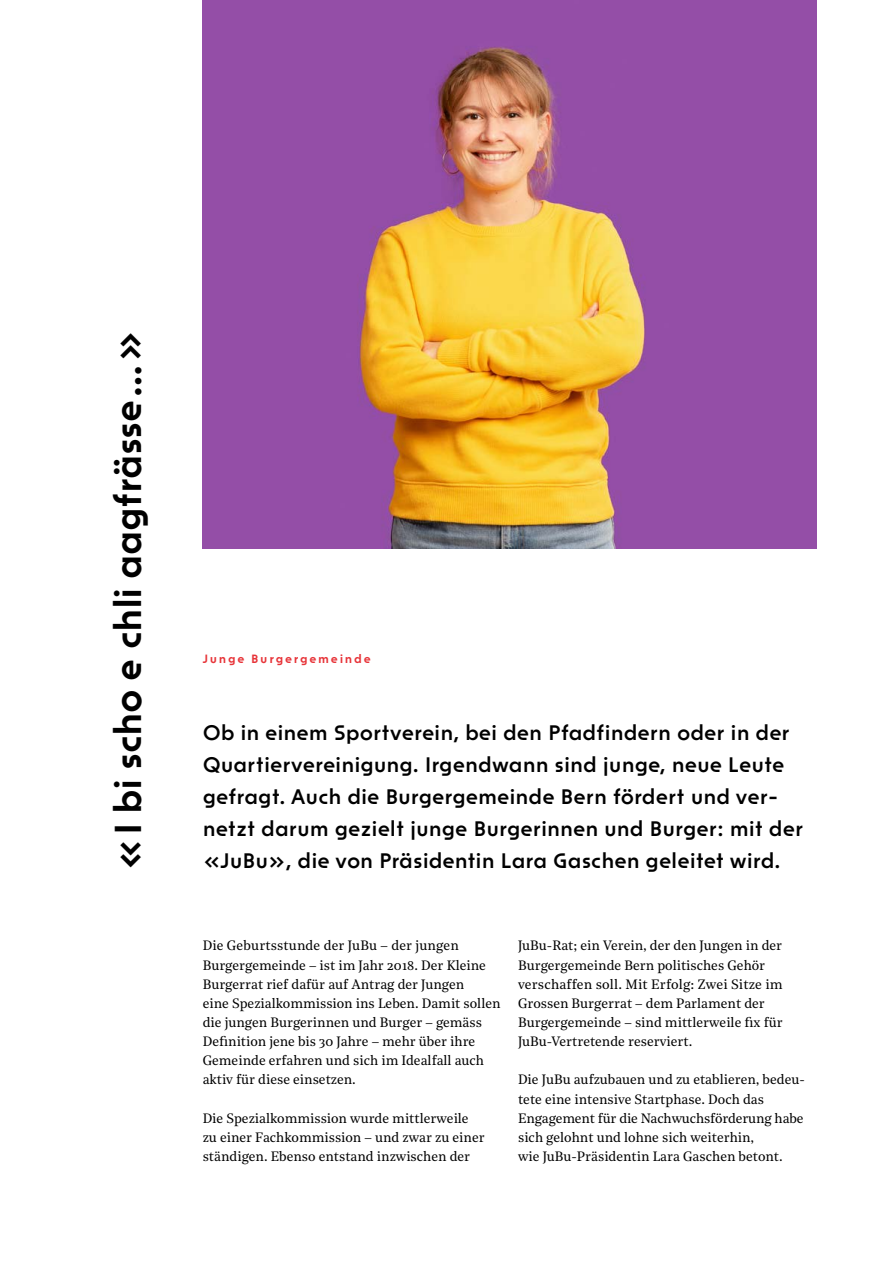
<style>
.page{position:relative;width:893px;height:1263px;background:#fff}
.page>*{position:absolute;margin:0;border:0;box-sizing:border-box;transform-origin:0 0}
.t1{font:700 37.5px "Funkis C.2";letter-spacing:-.02em;color:#000}
.t2{font:600 21px/32px "Funkis C.2";letter-spacing:-.005em;color:#000}
.t3{font:13.5px/19.2px "Noe Text";color:#000}
.t4{font:700 12px "Funkis C.2";letter-spacing:.14em;color:#e73439}
</style>
<div class="page">
<img style="left:203px;top:0;width:613px;height:549px">
<h1 class="t1" style="left:106px;top:871px;width:543px;rotate:-90deg">«I bi scho e chli aagfrässe…»</h1>
<p class="t4" style="left:203px;top:652px;width:170px">Junge Burgergemeinde</p>
<p class="t2" style="left:203px;top:717px;width:602px">Ob in einem Sportverein, bei den Pfadfindern oder in der Quartiervereinigung. Irgendwann sind junge, neue Leute gefragt. Auch die Burgergemeinde Bern fördert und ver&shy;netzt darum gezielt junge Burgerinnen und Burger: mit der «JuBu», die von Präsidentin Lara Gaschen geleitet wird.</p>
<p class="t3" style="left:203px;top:935px;width:299px">Die Geburtsstunde der JuBu – der jungen Burgergemeinde – ist im Jahr 2018. Der Kleine Burgerrat rief dafür auf Antrag der Jungen<br>eine Spezialkommission ins Leben. Damit sollen die jungen Burgerinnen und Burger – gemäss Definition jene bis 30 Jahre – mehr über ihre Gemeinde erfahren und sich im Idealfall auch aktiv für diese einsetzen.</p>
<p class="t3" style="left:203px;top:1107px;width:283px">Die Spezialkommission wurde mittlerweile zu einer Fachkommission – und zwar zu einer ständigen. Ebenso entstand inzwischen der</p>
<p class="t3" style="left:518px;top:935px;width:266px">JuBu-Rat; ein Verein, der den Jungen in der Burgergemeinde Bern politisches Gehör verschaffen soll. Mit Erfolg: Zwei Sitze im Grossen Burgerrat – dem Parlament der Burgergemeinde – sind mittlerweile fix für JuBu-Vertretende reserviert.</p>
<p class="t3" style="left:518px;top:1069px;width:288px">Die JuBu aufzubauen und zu etablieren, bedeu&shy;tete eine intensive Startphase. Doch das Engagement für die Nachwuchsförderung habe sich gelohnt und lohne sich weiterhin,<br>wie JuBu-Präsidentin Lara Gaschen betont.</p>
</div>
